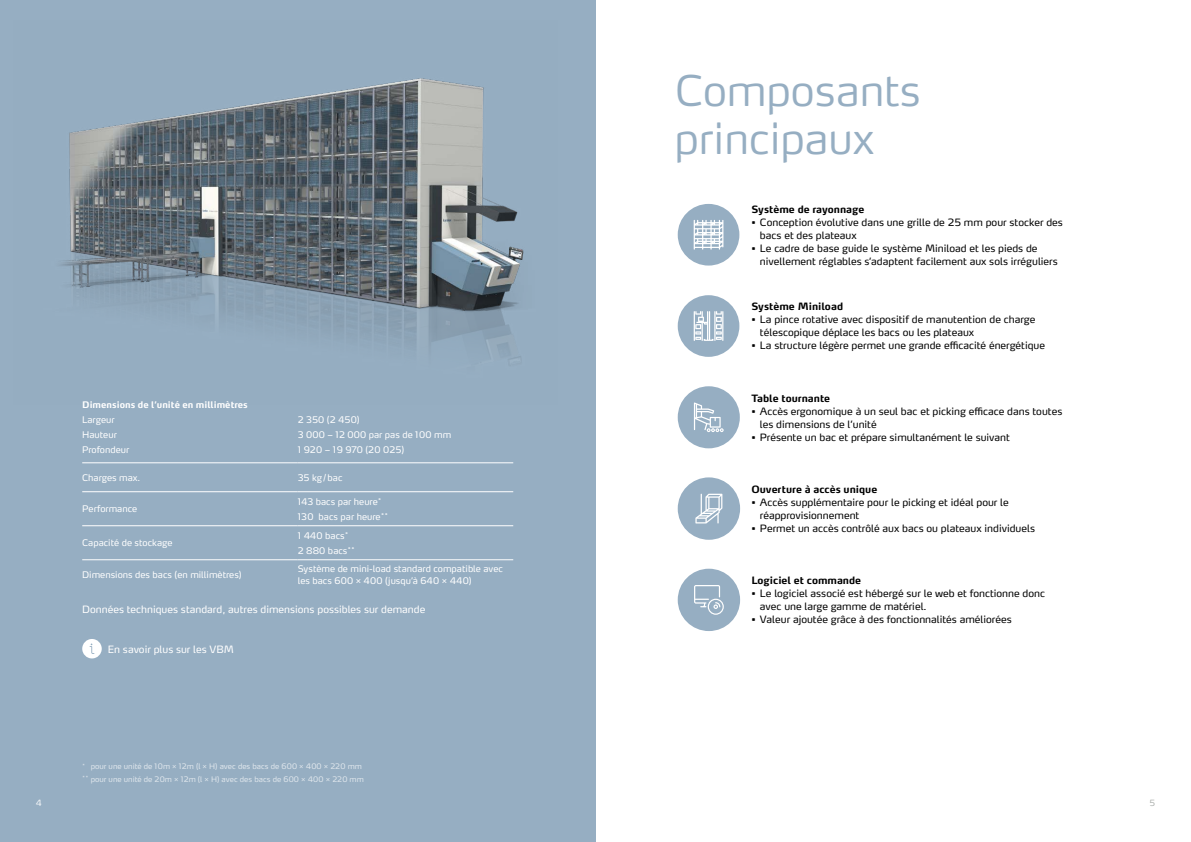
<style>
.page{position:relative;width:1191px;height:842px;background:#fff}
.page>*{position:absolute;margin:0;border:0;box-sizing:border-box;transform-origin:0 0}
.t1{font:300 42px/48px "Max Pro";color:#96aec2}
.t2{font:10px/13px "Max Pro";color:#000}
.t3{font:700 10px "Max Pro";color:#000}
.t4{font:10px "Max Pro";color:#fff}
.t5{font:9px/15px "Max Pro";color:#fff}
.t6{font:700 9px "Max Pro";color:#fff}
.t7{font:300 8.5px "Max Pro";color:#fff}
.t8{font:300 8.5px "Max Pro";color:#a8aca9}
.t9{font:7.5px/12.8px "Max Pro";color:#fff}
</style>
<div class="page">
<div style="left:0;top:0;width:595px;height:842px;background:#96aec2"></div>
<img style="left:61px;top:78px;width:463px;height:282px">
<div style="left:677px;top:204px;width:62px;height:62px;background:#96aec2;border-radius:50%"></div>
<svg style="left:693px;top:220px;width:30px;height:30px"></svg>
<div style="left:677px;top:295px;width:62px;height:62px;background:#96aec2;border-radius:50%"></div>
<hr style="left:693px;top:311px;width:2px;height:30px;background:#fff">
<hr style="left:722px;top:311px;width:1px;height:30px;background:#fff">
<svg style="left:695px;top:311px;width:27px;height:30px"></svg>
<div style="left:677px;top:386px;width:63px;height:62px;background:#96aec2;border-radius:50%"></div>
<svg style="left:694px;top:402px;width:29px;height:30px"></svg>
<div style="left:677px;top:477px;width:63px;height:63px;background:#96aec2;border-radius:50%"></div>
<svg style="left:695px;top:494px;width:27px;height:29px"></svg>
<div style="left:677px;top:569px;width:63px;height:62px;background:#96aec2;border-radius:50%"></div>
<svg style="left:694px;top:585px;width:30px;height:30px"></svg>
<hr style="left:82px;top:463px;width:216px;height:1px;background:#fff">
<hr style="left:298px;top:463px;width:215px;height:1px;background:#fff">
<hr style="left:82px;top:491px;width:216px;height:1px;background:#fff">
<hr style="left:298px;top:491px;width:215px;height:1px;background:#fff">
<hr style="left:82px;top:525px;width:216px;height:1px;background:#fff">
<hr style="left:298px;top:525px;width:215px;height:1px;background:#fff">
<hr style="left:82px;top:559px;width:216px;height:1px;background:#fff">
<hr style="left:298px;top:559px;width:215px;height:1px;background:#fff">
<div style="left:82px;top:639px;width:20px;height:19px;background:#fff;border-radius:50%"></div>
<svg style="left:90px;top:643px;width:4px;height:11px"></svg>
<h1 class="t1" style="left:674px;top:62px;width:247px">Composants principaux</h1>
<p class="t6" style="left:82px;top:397px;width:167px">Dimensions de l’unité en millimètres</p>
<p class="t5" style="left:82px;top:411px;width:49px">Largeur<br>Hauteur<br>Profondeur</p>
<p class="t5" style="left:298px;top:411px;width:155px">2 350 (2 450)<br>3 000 – 12 000 par pas de 100 mm<br>1 920 – 19 970 (20 025)</p>
<p class="t5" style="left:82px;top:469px;width:60px">Charges max.</p>
<p class="t5" style="left:298px;top:469px;width:46px">35 kg/bac</p>
<p class="t5" style="left:82px;top:500px;width:57px">Performance</p>
<p class="t5" style="left:298px;top:493px;width:92px">143 bacs par heure<sup>*<br></sup>130 bacs par heure<sup>**</sup></p>
<p class="t5" style="left:82px;top:534px;width:92px">Capacité de stockage</p>
<p class="t5" style="left:298px;top:527px;width:59px">1 440 bacs<sup>*<br></sup>2 880 bacs<sup>**</sup></p>
<p class="t5" style="left:82px;top:566px;width:161px">Dimensions des bacs (en millimètres)</p>
<p class="t5" style="left:298px;top:561px;width:207px;line-height:12px">Système de mini-load standard compatible avec les bacs 600 × 400 (jusqu’à 640 × 440)</p>
<p class="t4" style="left:82px;top:601px;width:344px">Données techniques standard, autres dimensions possibles sur demande</p>
<p class="t4" style="left:108px;top:640px;width:128px">En savoir plus sur les VBM</p>
<p class="t9" style="left:82px;top:759px;width:283px"><sup>*</sup> pour une unité de 10m × 12m (l × H) avec des bacs de 600 × 400 × 220 mm <sup>**</sup> pour une unité de 20m × 12m (l × H) avec des bacs de 600 × 400 × 220 mm</p>
<p class="t3" style="left:751px;top:200px;width:114px">Système de rayonnage</p>
<p class="t2" style="left:760px;top:214px;width:304px;text-indent:-8px">• Conception évolutive dans une grille de 25 mm pour stocker des bacs et des plateaux</p>
<p class="t2" style="left:760px;top:240px;width:299px;text-indent:-8px">• Le cadre de base guide le système Miniload et les pieds de nivellement réglables s’adaptent facilement aux sols irréguliers</p>
<p class="t3" style="left:751px;top:298px;width:93px">Système Miniload</p>
<p class="t2" style="left:760px;top:312px;width:277px;text-indent:-8px">• La pince rotative avec dispositif de manutention de charge télescopique déplace les bacs ou les plateaux</p>
<p class="t2" style="left:751px;top:338px;width:295px">• La structure légère permet une grande efficacité énergétique</p>
<p class="t3" style="left:751px;top:389px;width:80px">Table tournante</p>
<p class="t2" style="left:760px;top:403px;width:304px;text-indent:-8px">• Accès ergonomique à un seul bac et picking efficace dans toutes les dimensions de l’unité</p>
<p class="t2" style="left:751px;top:429px;width:260px">• Présente un bac et prépare simultanément le suivant</p>
<p class="t3" style="left:751px;top:480px;width:127px">Ouverture à accès unique</p>
<p class="t2" style="left:760px;top:495px;width:250px;text-indent:-8px">• Accès supplémentaire pour le picking et idéal pour le réapprovisionnement</p>
<p class="t2" style="left:751px;top:521px;width:285px">• Permet un accès contrôlé aux bacs ou plateaux individuels</p>
<p class="t3" style="left:751px;top:572px;width:111px">Logiciel et commande</p>
<p class="t2" style="left:760px;top:586px;width:287px;text-indent:-8px">• Le logiciel associé est hébergé sur le web et fonctionne donc avec une large gamme de matériel.</p>
<p class="t2" style="left:751px;top:612px;width:262px">• Valeur ajoutée grâce à des fonctionnalités améliorées</p>
<p class="t7" style="left:36px;top:796px;width:8px">4</p>
<p class="t8" style="left:1150px;top:796px;width:7px">5</p>
</div>
